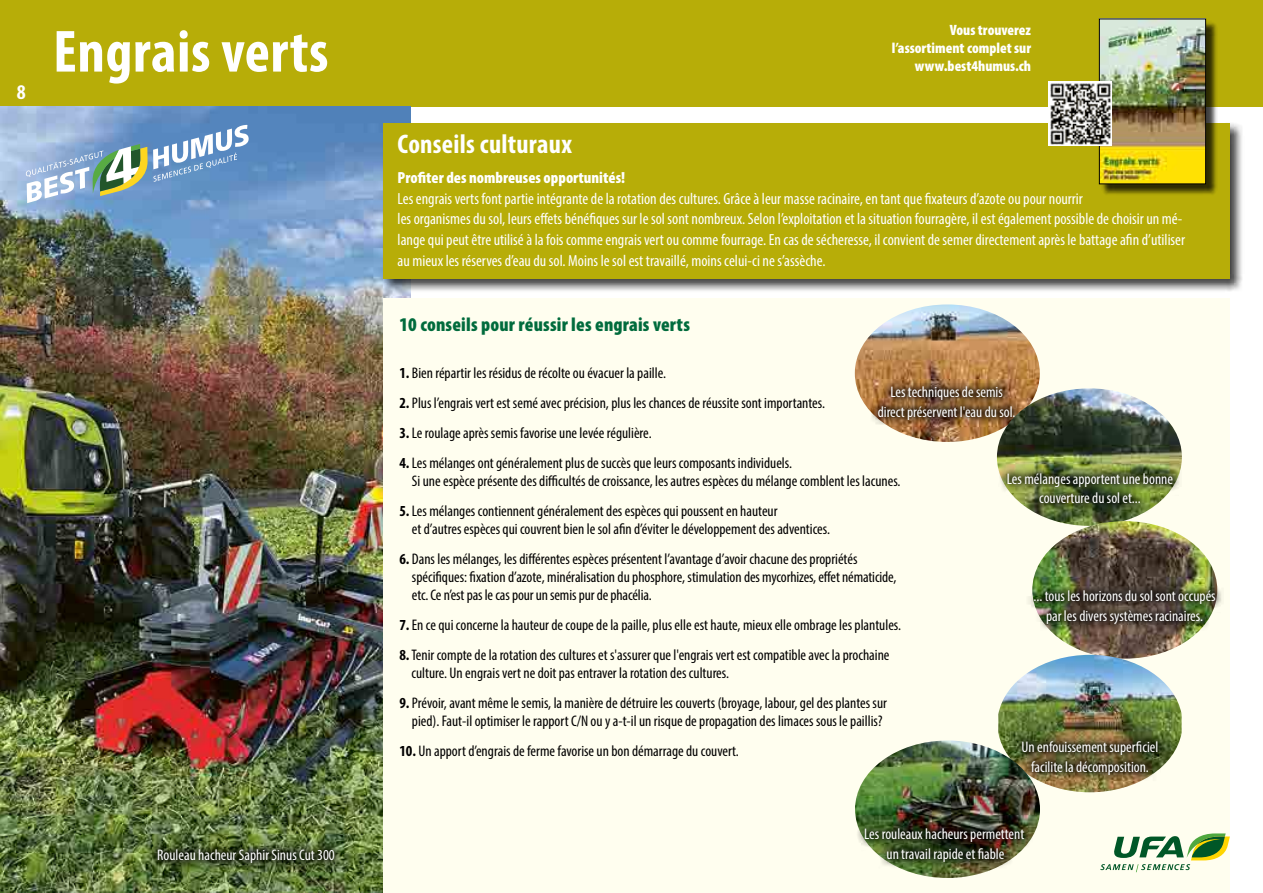
<style>
.page{position:relative;width:1263px;height:893px;background:#fff}
.page>*{position:absolute;margin:0;border:0;box-sizing:border-box;transform-origin:0 0}
.t1{font:700 condensed 60px "Myriad Pro";letter-spacing:.01em;color:#fff}
.t2{font:700 condensed 27px "Myriad Pro";letter-spacing:.01em;color:#fff}
.t3{font:700 condensed 21px "Myriad Pro";color:#fff}
.t4{font:900 condensed 19.5px "Myriad Pro";letter-spacing:.01em;color:#006b3c}
.t5{font:condensed 16.2px/21px "Myriad Pro";color:#fff}
.t6{font:900 condensed 16.2px "Myriad Pro";color:#fff}
.t7{font:condensed 15.3px/18px "Myriad Pro";color:#000}
.t8{font:condensed 15.3px/19.5px "Myriad Pro";color:#fff;text-align:center}
.t9{font:900 condensed 15px/18px "Myriad Pro";color:#fff;text-align:right}
.s1{font-weight:700}
</style>
<div class="page">
<div style="left:0;top:0;width:1263px;height:106px;background:#b7ad08"></div>
<img style="left:0;top:106px;width:410px;height:787px">
<svg style="left:26px;top:125px;width:224px;height:78px;background:#89aac7"></svg>
<div style="left:381px;top:121px;width:863px;height:172px;background:#000;opacity:.75"></div>
<div style="left:383px;top:123px;width:847px;height:155px;background:#b7ad08"></div>
<svg style="left:148px;top:840px;width:196px;height:32px;background:#42532b"></svg>
<div style="left:1101px;top:21px;width:117px;height:175px;background:#000;opacity:.75"></div>
<img style="left:1101px;top:21px;width:103px;height:161px">
<div style="left:1099px;top:19px;width:107px;height:165px;border:1px solid #000"></div>
<img style="left:1048px;top:82px;width:64px;height:64px">
<div style="left:383px;top:299px;width:847px;height:594px;background:#fffeef"></div>
<img style="left:855px;top:304px;width:185px;height:138px">
<div style="left:869px;top:377px;width:154px;height:52px;background:#000;opacity:.95"></div>
<img style="left:997px;top:388px;width:185px;height:133px">
<div style="left:998px;top:464px;width:183px;height:49px;background:#000;opacity:.95"></div>
<img style="left:1033px;top:521px;width:184px;height:134px">
<div style="left:1025px;top:582px;width:199px;height:51px;background:#000;opacity:.95"></div>
<img style="left:998px;top:655px;width:183px;height:137px">
<div style="left:1013px;top:732px;width:154px;height:51px;background:#000;opacity:.95"></div>
<img style="left:855px;top:740px;width:185px;height:138px">
<div style="left:855px;top:820px;width:178px;height:51px;background:#000;opacity:.95"></div>
<svg style="left:1100px;top:833px;width:130px;height:39px"></svg>
<h3 class="t3" style="left:17px;top:79px;width:10px">8</h3>
<h1 class="t1" style="left:53px;top:14px;width:277px">Engrais verts</h1>
<p class="t8" style="left:157px;top:845px;width:179px">Rouleau hacheur Saphir Sinus Cut 300</p>
<p class="t9" style="left:892px;top:21px;width:141px">Vous trouverez l’assortiment complet sur www.best4humus.ch</p>
<h2 class="t2" style="left:398px;top:127px;width:176px">Conseils culturaux</h2>
<p class="t6" style="left:398px;top:167px;width:229px">Profiter des nombreuses opportunités!</p>
<p class="t5" style="left:398px;top:187px;width:789px">Les engrais verts font partie intégrante de la rotation des cultures. Grâce à leur masse racinaire, en tant que fixateurs d’azote ou pour nourrir<br>les organismes du sol, leurs effets bénéfiques sur le sol sont nombreux. Selon l’exploitation et la situation fourragère, il est également possible de choisir un mé&shy;lange qui peut être utilisé à la fois comme engrais vert ou comme fourrage. En cas de sécheresse, il convient de semer directement après le battage afin d’utiliser au mieux les réserves d’eau du sol. Moins le sol est travaillé, moins celui-ci ne s’assèche.</p>
<p class="t4" style="left:399px;top:312px;width:292px">10 conseils pour réussir les engrais verts</p>
<p class="t7" style="left:399px;top:364px;width:268px"><span class="s1">1.</span> Bien répartir les résidus de récolte ou évacuer la paille.</p>
<p class="t7" style="left:399px;top:394px;width:427px"><span class="s1">2.</span> Plus l’engrais vert est semé avec précision, plus les chances de réussite sont importantes.</p>
<p class="t7" style="left:399px;top:424px;width:254px"><span class="s1">3.</span> Le roulage après semis favorise une levée régulière.</p>
<p class="t7" style="left:412px;top:454px;width:490px;text-indent:-13px"><span class="s1">4.</span> Les mélanges ont généralement plus de succès que leurs composants individuels.<br>Si une espèce présente des difficultés de croissance, les autres espèces du mélange comblent les lacunes.</p>
<p class="t7" style="left:412px;top:502px;width:420px;text-indent:-13px"><span class="s1">5.</span> Les mélanges contiennent généralement des espèces qui poussent en hauteur<br>et d’autres espèces qui couvrent bien le sol afin d’éviter le développement des adventices.</p>
<p class="t7" style="left:412px;top:550px;width:486px;text-indent:-13px"><span class="s1">6.</span> Dans les mélanges, les différentes espèces présentent l’avantage d’avoir chacune des propriétés spécifiques: fixation d’azote, minéralisation du phosphore, stimulation des mycorhizes, effet nématicide, etc. Ce n’est pas le cas pour un semis pur de phacélia.</p>
<p class="t7" style="left:399px;top:610px;width:503px;line-height:30px"><span class="s1">7.</span> En ce qui concerne la hauteur de coupe de la paille, plus elle est haute, mieux elle ombrage les plantules.<br><span class="s1">8.</span>Tenir compte de la rotation des cultures et s'assurer que l'engrais vert est compatible avec la prochaine</p>
<p class="t7" style="left:411px;top:664px;width:319px">culture. Un engrais vert ne doit pas entraver la rotation des cultures.</p>
<p class="t7" style="left:399px;top:694px;width:489px;text-align:center"><span class="s1">9.</span> Prévoir, avant même le semis, la manière de détruire les couverts (broyage, labour, gel des plantes sur pied). Faut-il optimiser le rapport C/N ou y a-t-il un risque de propagation des limaces sous le paillis?</p>
<p class="t7" style="left:399px;top:742px;width:341px"><span class="s1">10.</span> Un apport d’engrais de ferme favorise un bon démarrage du couvert.</p>
<p class="t8" style="left:878px;top:382px;width:139px">Les techniques de semis direct préservent l'eau du sol.</p>
<p class="t8" style="left:1007px;top:469px;width:168px">Les mélanges apportent une bonne couverture du sol et...</p>
<p class="t8" style="left:1033px;top:586px;width:184px">... tous les horizons du sol sont occupés par les divers systèmes racinaires.</p>
<p class="t8" style="left:1021px;top:737px;width:138px">Un enfouissement superficiel facilite la décomposition.</p>
<p class="t8" style="left:864px;top:824px;width:162px">Les rouleaux hacheurs permettent un travail rapide et fiable</p>
</div>
